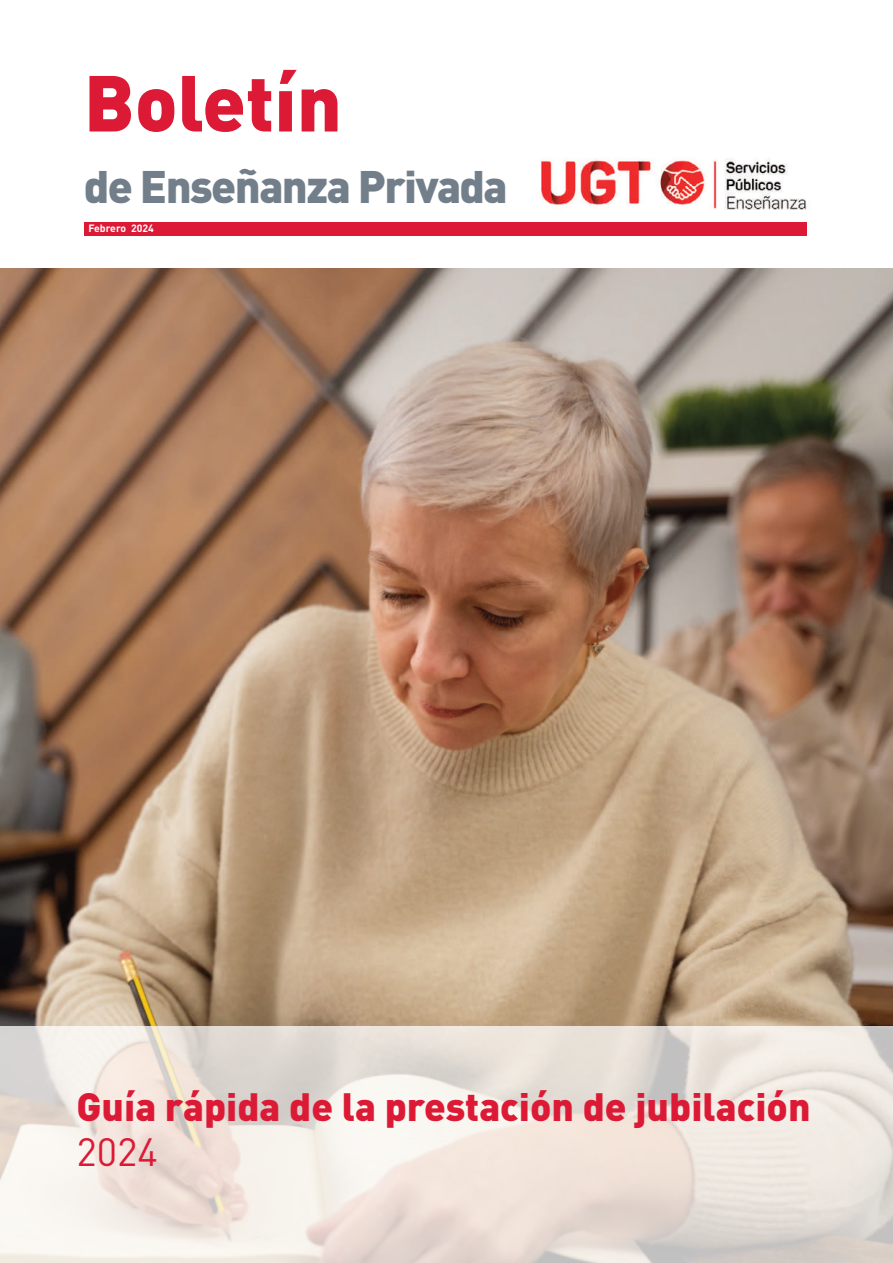
<style>
.page{position:relative;width:893px;height:1263px;background:#fff}
.page>*{position:absolute;margin:0;border:0;box-sizing:border-box;transform-origin:0 0}
.t1{font:900 78px "DIN Pro";color:#dc1a36}
.t2{font:900 45px "DIN Pro";letter-spacing:-.035em;color:#727f8a}
.t3{font:900 39px "DIN Pro";color:#dc1a36}
.t4{font:39px "DIN Pro";color:#dc1a36}
.t5{font:700 10.5px "DIN Pro";color:#fff}
</style>
<div class="page">
<img style="left:0;top:269px;width:893px;height:757px">
<div style="left:0;top:1026px;width:893px;height:237px;background:#fff;opacity:.75"></div>
<div style="left:84px;top:222px;width:723px;height:14px;background:#dc1a36"></div>
<img style="left:540px;top:158px;width:267px;height:52px">
<h1 class="t1" style="left:84px;top:59px;width:260px">Boletín</h1>
<p class="t2" style="left:84px;top:161px;width:425px">de Enseñanza Privada</p>
<p class="t5" style="left:88px;top:225px;width:67px">Febrero 2024</p>
<p class="t3" style="left:76px;top:1084px;width:736px">Guía rápida de la prestación de jubilación</p>
<p class="t4" style="left:76px;top:1138px;width:83px">2024</p>
</div>
